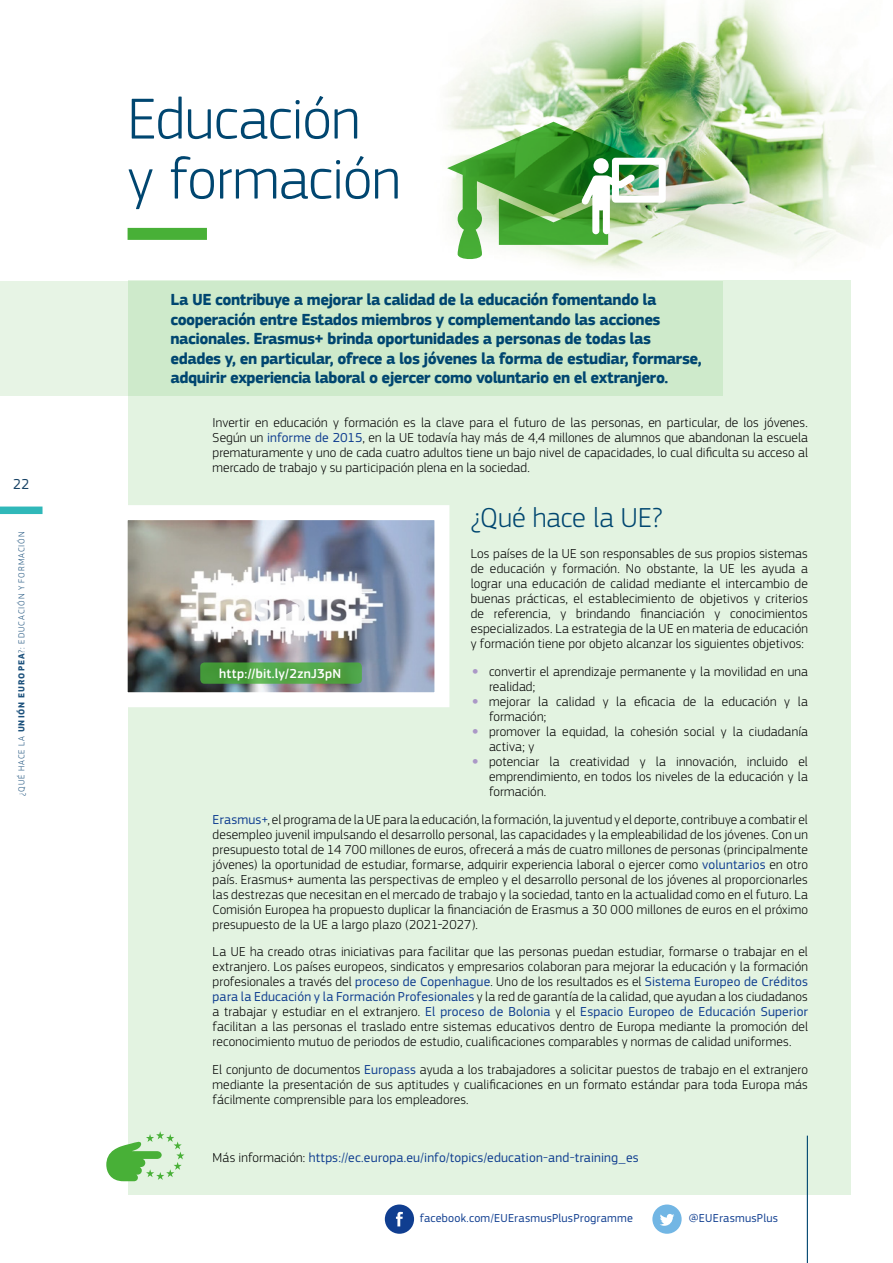
<style>
.page{position:relative;width:893px;height:1263px;background:#fff}
.page>*{position:absolute;margin:0;border:0;box-sizing:border-box;transform-origin:0 0}
.Titre{font:300 60px/60px "EC Square Sans Pro";letter-spacing:-.01em;color:#004670}
.Sous-titre_texte{font:300 28.5px "EC Square Sans Pro";color:#004670}
.Introduction{font:700 16.5px/19.5px "EC Square Sans Pro";letter-spacing:-.03em;color:#004670}
.t1{font:15px "EC Square Sans Pro";color:#174265;scale:.95 1}
._02_Texte_KL{font:300 13.5px/15px "EC Square Sans Pro";letter-spacing:.01em;color:#000;text-align:justify}
._02_Texte_KL-2{font:13.5px "EC Square Sans Pro";letter-spacing:.015em;color:#103e90}
.folio_number{font:500 13.5px "EC Square Sans Pro";letter-spacing:.015em;color:#fff}
._02_Texte_KL-3{font:12px "EC Square Sans Pro";letter-spacing:.015em;color:#103e90}
.t2{font:300 9px "EC Square Sans Pro";letter-spacing:.115em;color:#1c517c}
.s1{font-weight:700}
.s2{font-weight:400;color:#103e90}
.s3{font-size:7.5px;color:#ab98c7}
.s4{font-weight:300;color:#000}
</style>
<div class="page">
<div style="left:128px;top:281px;width:722px;height:914px;background:#e3f3e1"></div>
<div style="left:0;top:281px;width:723px;height:114px;background:linear-gradient(to right,#ddf0db,#c8e7c4)"></div>
<img style="left:426px;top:0;width:449px;height:281px">
<svg style="left:447px;top:122px;width:219px;height:139px"></svg>
<svg style="left:106px;top:1131px;width:78px;height:50px"></svg>
<div style="left:128px;top:228px;width:79px;height:12px;background:#48b037"></div>
<svg style="left:652px;top:1204px;width:30px;height:30px"></svg>
<svg style="left:385px;top:1204px;width:29px;height:30px"></svg>
<hr style="left:807px;top:1135px;width:1px;height:128px;background:#004670">
<img style="left:127px;top:505px;width:323px;height:202px">
<svg style="left:256px;top:581px;width:51px;height:51px;background:#efeef0"></svg>
<svg style="left:200px;top:662px;width:162px;height:22px;background:#50a146"></svg>
<div style="left:0;top:506px;width:43px;height:8px;background:#30b8b9"></div>
<p class="t1" style="left:13px;top:475px;width:18px">22</p>
<p class="t2" style="left:16px;top:795px;width:264px;rotate:-90deg">¿QUÉ HACE LA <span class="s1">UNIÓN EUROPEA</span>?: Educación y formación</p>
<p class="Titre" style="left:128px;top:88px;width:275px">Educación y formación</p>
<p class="Introduction" style="left:171px;top:291px;width:533px">La UE contribuye a mejorar la calidad de la educación fomentando la cooperación entre Estados miembros y complementando las acciones nacionales. Erasmus+ brinda oportunidades a personas de todas las edades y, en particular, ofrece a los jóvenes la forma de estudiar, formarse, adquirir experiencia laboral o ejercer como voluntario en el extranjero.</p>
<p class="_02_Texte_KL" style="left:213px;top:415px;width:597px">Invertir en educación y formación es la clave para el futuro de las personas, en particular, de los jóvenes.<br>Según un <span class="s2">informe de 2015</span>, en la UE todavía hay más de 4,4 millones de alumnos que abandonan la escuela prematuramente y uno de cada cuatro adultos tiene un bajo nivel de capacidades, lo cual dificulta su acceso al mercado de trabajo y su participación plena en la sociedad.</p>
<p class="Sous-titre_texte" style="left:471px;top:500px;width:193px">¿Qué hace la UE?</p>
<p class="_02_Texte_KL" style="left:471px;top:546px;width:339px">Los países de la UE son responsables de sus propios sistemas de educación y formación. No obstante, la UE les ayuda a lograr una educación de calidad mediante el intercambio de buenas prácticas, el establecimiento de objetivos y criterios de referencia, y brindando financiación y conocimientos especializados. La estrategia de la UE en materia de educación y formación tiene por objeto alcanzar los siguientes objetivos:</p>
<p class="_02_Texte_KL" style="left:489px;top:664px;width:320px;text-indent:-17px"><span class="s3">●</span> convertir el aprendizaje permanente y la movilidad en una realidad;</p>
<p class="_02_Texte_KL" style="left:489px;top:694px;width:320px;text-indent:-17px"><span class="s3">●</span> mejorar la calidad y la eficacia de la educación y la formación;</p>
<p class="_02_Texte_KL" style="left:489px;top:724px;width:320px;text-indent:-17px"><span class="s3">●</span> promover la equidad, la cohesión social y la ciudadanía activa; y</p>
<p class="_02_Texte_KL" style="left:489px;top:754px;width:320px;text-indent:-17px"><span class="s3">●</span> potenciar la creatividad y la innovación, incluido el emprendimiento, en todos los niveles de la educación y la formación.</p>
<p class="_02_Texte_KL" style="left:213px;top:811px;width:597px"><span class="s2">Erasmus+</span>, el programa de la UE para la educación, la formación, la juventud y el deporte, contribuye a combatir el desempleo juvenil impulsando el desarrollo personal, las capacidades y la empleabilidad de los jóvenes. Con un presupuesto total de 14 700 millones de euros, ofrecerá a más de cuatro millones de personas (principalmente jóvenes) la oportunidad de estudiar, formarse, adquirir experiencia laboral o ejercer como <span class="s2">voluntarios</span> en otro país. Erasmus+ aumenta las perspectivas de empleo y el desarrollo personal de los jóvenes al proporcionarles las destrezas que necesitan en el mercado de trabajo y la sociedad, tanto en la actualidad como en el futuro. La Comisión Europea ha propuesto duplicar la financiación de Erasmus a 30 000 millones de euros en el próximo presupuesto de la UE a largo plazo (2021-2027).</p>
<p class="_02_Texte_KL" style="left:213px;top:944px;width:597px">La UE ha creado otras iniciativas para facilitar que las personas puedan estudiar, formarse o trabajar en el extranjero. Los países europeos, sindicatos y empresarios colaboran para mejorar la educación y la formación profesionales a través del <span class="s2">proceso de Copenhague</span>. Uno de los resultados es el <span class="s2">Sistema Europeo de Créditos para la Educación y la Formación Profesionales</span> y la red de garantía de la calidad, que ayudan a los ciudadanos a trabajar y estudiar en el extranjero. <span class="s2">El proceso de Bolonia</span> y el <span class="s2">Espacio Europeo de Educación Superior </span>facilitan a las personas el traslado entre sistemas educativos dentro de Europa mediante la promoción del reconocimiento mutuo de periodos de estudio, cualificaciones comparables y normas de calidad uniformes.</p>
<p class="_02_Texte_KL" style="left:213px;top:1062px;width:597px">El conjunto de documentos <span class="s2">Europass</span> ayuda a los trabajadores a solicitar puestos de trabajo en el extranjero mediante la presentación de sus aptitudes y cualificaciones en un formato estándar para toda Europa más fácilmente comprensible para los empleadores.</p>
<p class="folio_number" style="left:219px;top:666px;width:124px">http://bit.ly/2znJ3pN</p>
<p class="_02_Texte_KL-2" style="left:213px;top:1149px;width:428px"><span class="s4">Más información:</span> https://ec.europa.eu/info/topics/education-and-training_es</p>
<p class="_02_Texte_KL-3" style="left:420px;top:1211px;width:215px">facebook.com/EUErasmusPlusProgramme</p>
<p class="_02_Texte_KL-3" style="left:689px;top:1211px;width:91px">@EUErasmusPlus</p>
</div>
